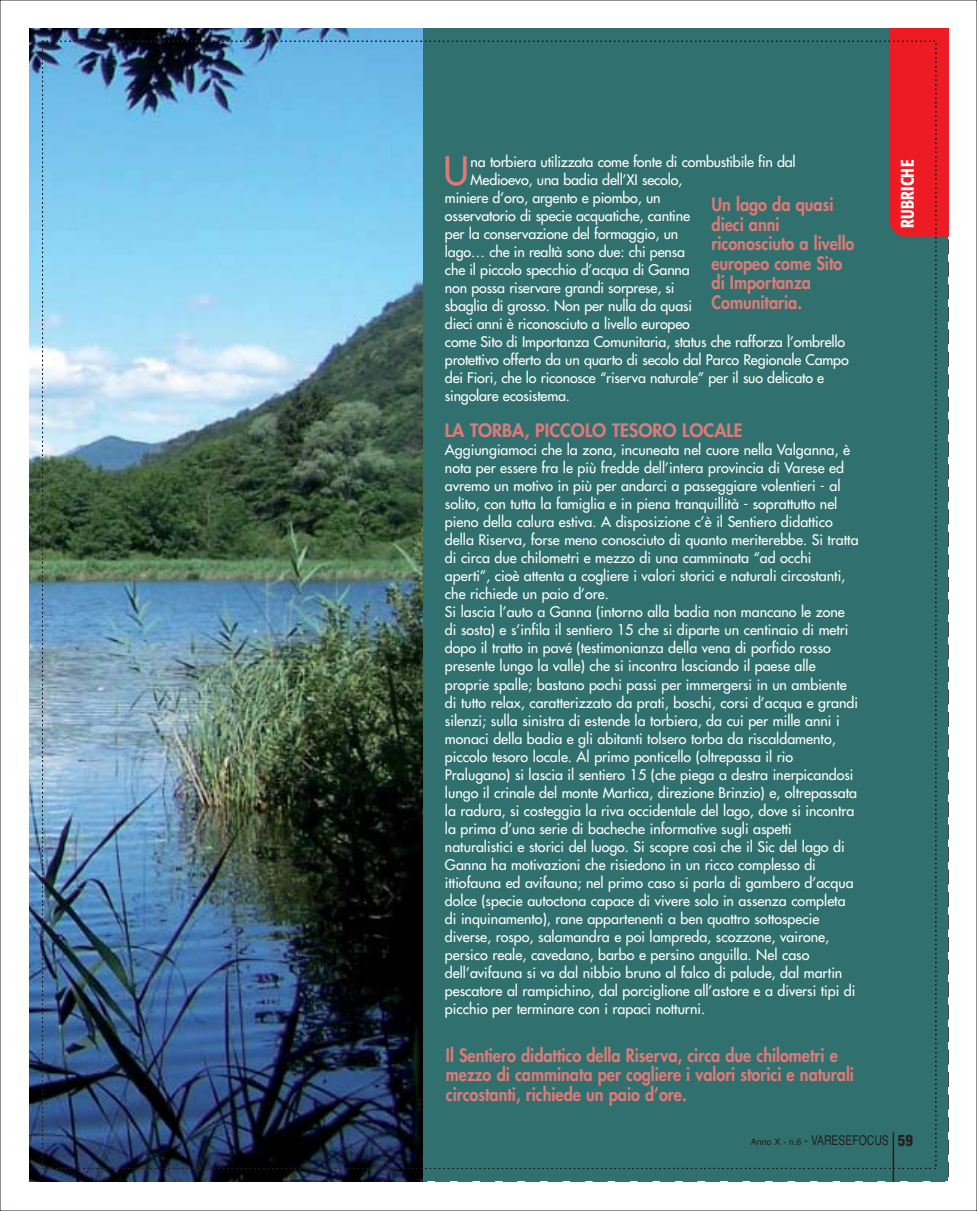
<style>
.page{position:relative;width:977px;height:1211px;background:#fff}
.page>*{position:absolute;margin:0;border:0;box-sizing:border-box;transform-origin:0 0}
.t1{font:38.1px "Futura";color:#df7a78}
.t2{font:800 18px/19.5px "Futura";color:#df7a78;scale:.9 1}
.t3{font:800 18px "Futura";color:#df7a78}
.t4{font:500 condensed 18px "Formata";letter-spacing:.02em;color:#fff;scale:.9 1}
.t5{font:14.25px/18px "Futura";color:#fff}
.t6{font:13.5px "Helvetica";color:#231f20;scale:.77 1}
.s1{font-size:9px}
.s2{font-weight:900;font-stretch:condensed;font-size:15px}
</style>
<div class="page">
<div style="left:42px;top:28px;width:905px;height:1153px;background:#30716f"></div>
<img style="left:30px;top:28px;width:392px;height:1153px">
<hr style="left:892px;top:1132px;width:2px;height:49px;background:#231f20">
<div style="left:889px;top:28px;width:59px;height:208px;background:#ed1c24"></div>
<img style="left:42px;top:41px;width:894px;height:1127px">
<h1 class="t1" style="left:443px;top:152px;width:27px">U</h1>
<p class="t5" style="left:470px;top:154px;width:326px">na torbiera utilizzata come fonte di combustibile fin dal</p>
<p class="t5" style="left:470px;top:172px;width:213px">Medioevo, una badia dell’XI secolo,</p>
<p class="t5" style="left:445px;top:190px;width:217px">miniere d’oro, argento e piombo, un</p>
<p class="t5" style="left:445px;top:208px;width:246px">osservatorio di specie acquatiche, cantine</p>
<p class="t5" style="left:445px;top:226px;width:235px">per la conservazione del formaggio, un</p>
<p class="t5" style="left:445px;top:244px;width:241px">lago… che in realtà sono due: chi pensa</p>
<p class="t5" style="left:445px;top:262px;width:246px">che il piccolo specchio d’acqua di Ganna</p>
<p class="t5" style="left:445px;top:280px;width:231px">non possa riservare grandi sorprese, si</p>
<p class="t5" style="left:445px;top:298px;width:248px">sbaglia di grosso. Non per nulla da quasi</p>
<p class="t5" style="left:445px;top:316px;width:246px">dieci anni è riconosciuto a livello europeo</p>
<p class="t5" style="left:445px;top:334px;width:401px">come Sito di Importanza Comunitaria, status che rafforza l’ombrello</p>
<p class="t5" style="left:445px;top:352px;width:405px">protettivo offerto da un quarto di secolo dal Parco Regionale Campo</p>
<p class="t5" style="left:445px;top:370px;width:381px">dei Fiori, che lo riconosce “riserva naturale” per il suo delicato e</p>
<p class="t5" style="left:445px;top:388px;width:127px">singolare ecosistema.</p>
<p class="t3" style="left:445px;top:422px;width:299px">LA TORBA, PICCOLO TESORO LOCALE</p>
<p class="t5" style="left:445px;top:442px;width:415px">Aggiungiamoci che la zona, incuneata nel cuore nella Valganna, è nota per essere fra le più fredde dell’intera provincia di Varese ed avremo un motivo in più per andarci a passeggiare volentieri - al solito, con tutta la famiglia e in piena tranquillità - soprattutto nel pieno della calura estiva. A disposizione c’è il Sentiero didattico della Riserva, forse meno conosciuto di quanto meriterebbe. Si tratta di circa due chilometri e mezzo di una camminata “ad occhi aperti”, cioè attenta a cogliere i valori storici e naturali circostanti, che richiede un paio d’ore.<br>Si lascia l’auto a Ganna (intorno alla badia non mancano le zone di sosta) e s’infila il sentiero 15 che si diparte un centinaio di metri dopo il tratto in pavé (testimonianza della vena di porfido rosso presente lungo la valle) che si incontra lasciando il paese alle proprie spalle; bastano pochi passi per immergersi in un ambiente di tutto relax, caratterizzato da prati, boschi, corsi d’acqua e grandi silenzi; sulla sinistra di estende la torbiera, da cui per mille anni i monaci della badia e gli abitanti tolsero torba da riscaldamento, piccolo tesoro locale. Al primo ponticello (oltrepassa il rio Pralugano) si lascia il sentiero 15 (che piega a destra inerpicandosi lungo il crinale del monte Martica, direzione Brinzio) e, oltrepassata la radura, si costeggia la riva occidentale del lago, dove si incontra la prima d’una serie di bacheche informative sugli aspetti naturalistici e storici del luogo. Si scopre così che il Sic del lago di Ganna ha motivazioni che risiedono in un ricco complesso di ittiofauna ed avifauna; nel primo caso si parla di gambero d’acqua dolce (specie autoctona capace di vivere solo in assenza completa di inquinamento), rane appartenenti a ben quattro sottospecie diverse, rospo, salamandra e poi lampreda, scozzone, vairone, persico reale, cavedano, barbo e persino anguilla. Nel caso dell’avifauna si va dal nibbio bruno al falco di palude, dal martin pescatore al rampichino, dal porciglione all’astore e a diversi tipi di picchio per terminare con i rapaci notturni.</p>
<p class="t2" style="left:711px;top:196px;width:160px">Un lago da quasi dieci anni riconosciuto a livello europeo come Sito di Importanza<br>Comunitaria.</p>
<p class="t2" style="left:446px;top:1046px;width:455px">Il Sentiero didattico della Riserva, circa due chilometri e mezzo di camminata per cogliere i valori storici e naturali circostanti, richiede un paio d’ore.</p>
<p class="t4" style="left:899px;top:228px;width:77px;rotate:-90deg">RUBRICHE</p>
<p class="t6" style="left:750px;top:1135px;width:212px"><span class="s1">Anno X - n.6</span> - VARESEFOCUS <span class="s2">59</span></p>
</div>
